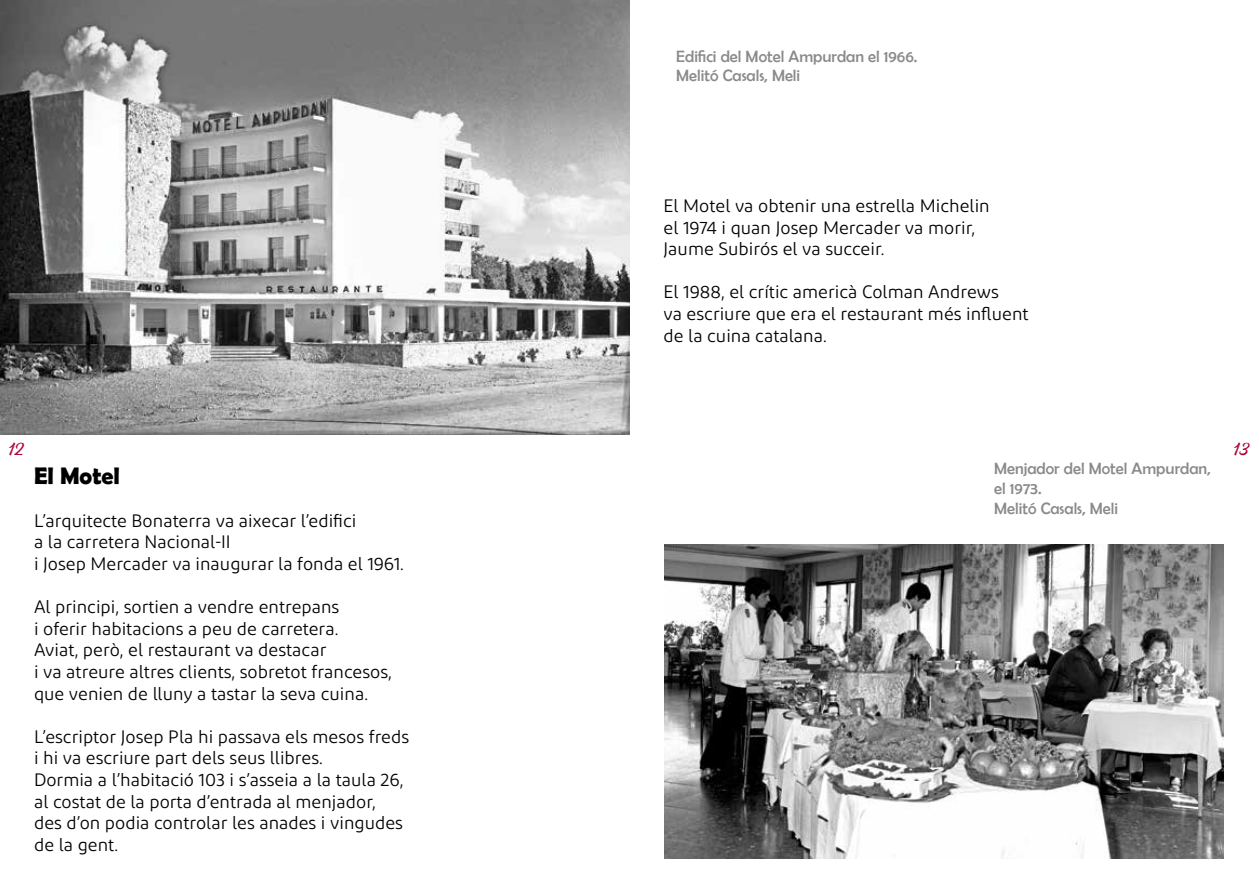
<style>
.page{position:relative;width:1259px;height:893px;background:#fff}
.page>*{position:absolute;margin:0;border:0;box-sizing:border-box;transform-origin:0 0}
.t1{font:700 24px "Berlin Sans FB Demi";color:#000}
.t2{font:18px/21.6px "Diodrum";color:#000}
.t3{font:16.5px/19.8px "Berlin Sans FB";color:#8a8a8d}
.t4{font:15px "Bernadette Rough";color:#ac0033}
</style>
<div class="page">
<img style="left:0;top:0;width:629px;height:434px">
<img style="left:664px;top:544px;width:560px;height:315px">
<p class="t3" style="left:676px;top:46px;width:243px">Edifici del Motel Ampurdan el 1966.<br>Melitó Casals, Meli</p>
<p class="t2" style="left:663px;top:195px;width:328px">El Motel va obtenir una estrella Michelin el 1974 i quan Josep Mercader va morir,<br>Jaume Subirós el va succeir.</p>
<p class="t2" style="left:663px;top:281px;width:367px">El 1988, el crític americà Colman Andrews<br>va escriure que era el restaurant més influent de la cuina catalana.</p>
<p class="t4" style="left:9px;top:437px;width:17px">12</p>
<p class="t4" style="left:1234px;top:437px;width:17px">13</p>
<h1 class="t1" style="left:34px;top:461px;width:87px">El Motel</h1>
<p class="t2" style="left:34px;top:509px;width:371px">L’arquitecte Bonaterra va aixecar l’edifici<br>a la carretera Nacional-II<br>i Josep Mercader va inaugurar la fonda el 1961.</p>
<p class="t2" style="left:34px;top:596px;width:359px">Al principi, sortien a vendre entrepans<br>i oferir habitacions a peu de carretera.<br>Aviat, però, el restaurant va destacar<br>i va atreure altres clients, sobretot francesos, que venien de lluny a tastar la seva cuina.</p>
<p class="t2" style="left:34px;top:725px;width:377px">L’escriptor Josep Pla hi passava els mesos freds i hi va escriure part dels seus llibres.<br>Dormia a l’habitació 103 i s’asseia a la taula 26, al costat de la porta d’entrada al menjador,<br>des d’on podia controlar les anades i vingudes de la gent.</p>
<p class="t3" style="left:994px;top:458px;width:218px">Menjador del Motel Ampurdan, el 1973.<br>Melitó Casals, Meli</p>
</div>
